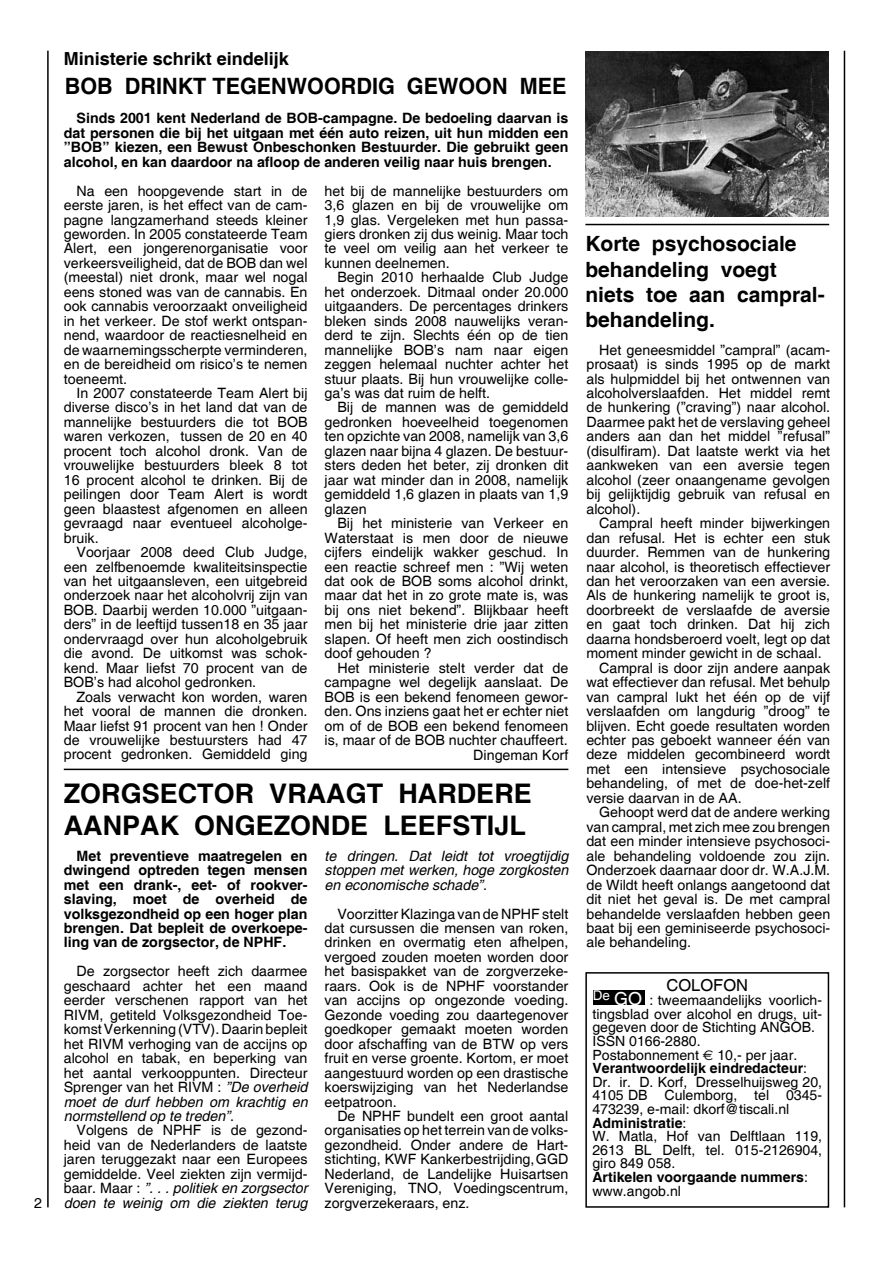
<style>
.page{position:relative;width:893px;height:1263px;background:#fff}
.page>*{position:absolute;margin:0;border:0;box-sizing:border-box;transform-origin:0 0}
.t1{font:700 27px/32.4px "Helvetica";color:#000}
.t2{font:700 22.5px "Helvetica";color:#000;scale:.96 1}
.t3{font:700 21px/25.2px "Helvetica";color:#000}
.t4{font:700 18px "Helvetica";color:#000}
.t5{font:16.5px "Helvetica";color:#000}
.t6{font:14.25px/14.4px "Helvetica";color:#000;text-align:justify}
.t7{font:700 14.25px/14.4px "Helvetica";color:#000;text-align:justify}
.t8{font:italic 14.25px/14.4px "Helvetica";color:#000;text-align:justify}
.t9{font:14.1px/13.6px "Helvetica";color:#000}
.t10{font:13.5px "Helvetica";color:#fff}
.s1{font-style:italic}
.s2{font-style:normal}
.s3{font-family:"Euro Sans"}
.s4{font-weight:700}
.s5{font-size:18px}
</style>
<div class="page">
<hr style="left:47px;top:51px;width:2px;height:1156px;background:#000">
<hr style="left:844px;top:51px;width:1px;height:1156px;background:#000">
<div style="left:585px;top:972px;width:244px;height:236px;border:2px solid #000"></div>
<div style="left:593px;top:990px;width:25px;height:15px;background:#000"></div>
<div style="left:614px;top:990px;width:31px;height:15px;background:#000"></div>
<img style="left:585px;top:51px;width:243px;height:165px">
<hr style="left:64px;top:769px;width:504px;height:1px;background:#000">
<hr style="left:585px;top:224px;width:244px;height:1px;background:#000">
<p class="t4" style="left:64px;top:48px;width:227px">Ministerie schrikt eindelijk</p>
<h2 class="t2" style="left:65px;top:73px;width:524px">BOB DRINKT TEGENWOORDIG GEWOON MEE</h2>
<p class="t7" style="left:64px;top:112px;width:506px;text-indent:13px">Sinds 2001 kent Nederland de BOB-campagne. De bedoeling daarvan is dat personen die bij het uitgaan met één auto reizen, uit hun midden een ”BOB” kiezen, een Bewust Onbeschonken Bestuurder. Die gebruikt geen alcohol, en kan daardoor na afloop de anderen veilig naar huis brengen.</p>
<p class="t6" style="left:325px;top:184px;width:245px">het bij de mannelijke bestuurders om 3,6 glazen en bij de vrouwelijke om 1,9 glas. Vergeleken met hun passa&shy;giers dronken zij dus weinig. Maar toch te veel om veilig aan het verkeer te kunnen deelnemen.</p>
<p class="t6" style="left:325px;top:271px;width:245px;text-indent:13px">Begin 2010 herhaalde Club Judge het onderzoek. Ditmaal onder 20.000 uitgaanders. De percentages drinkers bleken sinds 2008 nauwelijks veran&shy;derd te zijn. Slechts één op de tien mannelijke BOB’s nam naar eigen zeggen helemaal nuchter achter het stuur plaats. Bij hun vrouwelijke colle&shy;ga’s was dat ruim de helft.</p>
<p class="t6" style="left:325px;top:401px;width:245px;text-indent:13px">Bij de mannen was de gemiddeld gedronken hoeveelheid toegenomen ten opzichte van 2008, namelijk van 3,6 glazen naar bijna 4 glazen. De bestuur&shy;sters deden het beter, zij dronken dit jaar wat minder dan in 2008, namelijk gemiddeld 1,6 glazen in plaats van 1,9 glazen</p>
<p class="t6" style="left:325px;top:516px;width:245px;text-indent:13px">Bij het ministerie van Verkeer en Waterstaat is men door de nieuwe cijfers eindelijk wakker geschud. In een reactie schreef men : ”Wij weten dat ook de BOB soms alcohol drinkt, maar dat het in zo grote mate is, was bij ons niet bekend”. Blijkbaar heeft men bij het ministerie drie jaar zitten slapen. Of heeft men zich oostindisch doof gehouden ?</p>
<p class="t6" style="left:325px;top:661px;width:245px;text-align:right">Het ministerie stelt verder dat de campagne wel degelijk aanslaat. De<br>BOB is een bekend fenomeen gewor&shy;den. Ons inziens gaat het er echter niet om of de BOB een bekend fenomeen is, maar of de BOB nuchter chauffeert.<br>Dingeman Korf</p>
<p class="t6" style="left:64px;top:184px;width:245px;text-indent:13px">Na een hoopgevende start in de eerste jaren, is het effect van de cam&shy;pagne langzamerhand steeds kleiner geworden. In 2005 constateerde Team Alert, een jongerenorganisatie voor verkeersveiligheid, dat de BOB dan wel (meestal) niet dronk, maar wel nogal eens stoned was van de cannabis. En ook cannabis veroorzaakt onveiligheid in het verkeer. De stof werkt ontspan&shy;nend, waardoor de reactiesnelheid en de waarnemingsscherpte verminderen, en de bereidheid om risico’s te nemen toeneemt.</p>
<p class="t6" style="left:64px;top:386px;width:245px;text-indent:13px">In 2007 constateerde Team Alert bij diverse disco’s in het land dat van de mannelijke bestuurders die tot BOB waren verkozen, tussen de 20 en 40 procent toch alcohol dronk. Van de vrouwelijke bestuurders bleek 8 tot 16 procent alcohol te drinken. Bij de peilingen door Team Alert is wordt geen blaastest afgenomen en alleen gevraagd naar eventueel alcoholge&shy;bruik.</p>
<p class="t6" style="left:64px;top:545px;width:245px;text-indent:13px">Voorjaar 2008 deed Club Judge, een zelfbenoemde kwaliteitsinspectie van het uitgaansleven, een uitgebreid onderzoek naar het alcoholvrij zijn van BOB. Daarbij werden 10.000 ”uitgaan&shy;ders” in de leeftijd tussen18 en 35 jaar ondervraagd over hun alcoholgebruik die avond. De uitkomst was schok&shy;kend. Maar liefst 70 procent van de BOB’s had alcohol gedronken.</p>
<p class="t6" style="left:64px;top:690px;width:245px;text-indent:13px">Zoals verwacht kon worden, waren het vooral de mannen die dronken.<br>Maar liefst 91 procent van hen ! Onder de vrouwelijke bestuursters had 47 procent gedronken. Gemiddeld ging</p>
<h1 class="t1" style="left:64px;top:778px;width:470px">ZORGSECTOR VRAAGT HARDERE<br>AANPAK ONGEZONDE LEEFSTIJL</h1>
<p class="t7" style="left:64px;top:849px;width:245px;text-indent:13px">Met preventieve maatregelen en dwingend optreden tegen mensen met een drank-, eet- of rookver&shy;slaving, moet de overheid de volksgezondheid op een hoger plan brengen. Dat bepleit de overkoepe&shy;ling van de zorgsector, de NPHF.</p>
<p class="t6" style="left:64px;top:965px;width:245px;text-indent:13px">De zorgsector heeft zich daarmee geschaard achter het een maand eerder verschenen rapport van het RIVM, getiteld Volksgezondheid Toe&shy;komstVerkenning (VTV). Daarin bepleit het RIVM verhoging van de accijns op alcohol en tabak, en beperking van het aantal verkooppunten. Directeur Sprenger van het RIVM : <span class="s1">”De overheid moet de durf hebben om krachtig en normstellend op te treden”</span>.</p>
<p class="t6" style="left:64px;top:1124px;width:245px;text-indent:13px">Volgens de NPHF is de gezond&shy;heid van de Nederlanders de laatste jaren teruggezakt naar een Europees gemiddelde. Veel ziekten zijn vermijd&shy;baar. Maar : <span class="s1">”. . . politiek en zorgsector doen te weinig om die ziekten terug</span></p>
<p class="t8" style="left:325px;top:849px;width:245px">te dringen. Dat leidt tot vroegtijdig stoppen met werken, hoge zorgkosten en economische schade”<span class="s2">.</span></p>
<p class="t6" style="left:325px;top:907px;width:245px;text-indent:13px">Voorzitter Klazinga van de NPHF stelt dat cursussen die mensen van roken, drinken en overmatig eten afhelpen, vergoed zouden moeten worden door het basispakket van de zorgverzeke&shy;raars. Ook is de NPHF voorstander van accijns op ongezonde voeding.<br>Gezonde voeding zou daartegenover goedkoper gemaakt moeten worden door afschaffing van de BTW op vers fruit en verse groente. Kortom, er moet aangestuurd worden op een drastische koerswijziging van het Nederlandse eetpatroon.</p>
<p class="t6" style="left:325px;top:1109px;width:245px;text-indent:13px">De NPHF bundelt een groot aantal organisaties op het terrein van de volks&shy;gezondheid. Onder andere de Hart&shy;stichting, KWF Kankerbestrijding,GGD Nederland, de Landelijke Huisartsen Vereniging, TNO, Voedingscentrum, zorgverzekeraars, enz.</p>
<h3 class="t3" style="left:585px;top:232px;width:241px">Korte psychosociale behandeling voegt niets toe aan campral&shy;behandeling.</h3>
<p class="t6" style="left:586px;top:343px;width:245px;text-indent:13px">Het geneesmiddel ”campral” (acam&shy;prosaat) is sinds 1995 op de markt als hulpmiddel bij het ontwennen van alcoholverslaafden. Het middel remt de hunkering (”craving”) naar alcohol.<br>Daarmee pakt het de verslaving geheel anders aan dan het middel ”refusal” (disulfiram). Dat laatste werkt via het aankweken van een aversie tegen alcohol (zeer onaangename gevolgen bij gelijktijdig gebruik van refusal en alcohol).</p>
<p class="t6" style="left:599px;top:516px;width:232px">Campral heeft minder bijwerkingen</p>
<p class="t6" style="left:586px;top:531px;width:245px">dan refusal. Het is echter een stuk</p>
<p class="t6" style="left:586px;top:545px;width:245px">duurder. Remmen van de hunkering</p>
<p class="t6" style="left:586px;top:560px;width:245px">naar alcohol, is theoretisch effectiever</p>
<p class="t6" style="left:586px;top:574px;width:245px">dan het veroorzaken van een aversie.</p>
<p class="t6" style="left:586px;top:589px;width:245px">Als de hunkering namelijk te groot is,</p>
<p class="t6" style="left:586px;top:603px;width:245px">doorbreekt de verslaafde de aversie</p>
<p class="t6" style="left:586px;top:618px;width:245px">en gaat toch drinken. Dat hij zich</p>
<p class="t6" style="left:586px;top:632px;width:245px">daarna hondsberoerd voelt, legt op dat</p>
<p class="t6" style="left:586px;top:647px;width:237px">moment minder gewicht in de schaal.</p>
<p class="t6" style="left:599px;top:661px;width:233px">Campral is door zijn andere aanpak</p>
<p class="t6" style="left:586px;top:675px;width:245px">wat effectiever dan refusal. Met behulp</p>
<p class="t6" style="left:586px;top:690px;width:245px">van campral lukt het één op de vijf</p>
<p class="t6" style="left:586px;top:704px;width:245px">verslaafden om langdurig ”droog” te</p>
<p class="t6" style="left:586px;top:719px;width:245px">blijven. Echt goede resultaten worden</p>
<p class="t6" style="left:586px;top:733px;width:245px">echter pas geboekt wanneer één van</p>
<p class="t6" style="left:586px;top:748px;width:245px">deze middelen gecombineerd wordt</p>
<p class="t6" style="left:586px;top:762px;width:245px">met een intensieve psychosociale</p>
<p class="t6" style="left:586px;top:777px;width:245px">behandeling, of met de doe-het-zelf</p>
<p class="t6" style="left:586px;top:791px;width:157px">versie daarvan in de AA.</p>
<p class="t6" style="left:599px;top:806px;width:233px">Gehoopt werd dat de andere werking</p>
<p class="t6" style="left:586px;top:820px;width:245px">van campral, met zich mee zou brengen</p>
<p class="t6" style="left:586px;top:834px;width:245px">dat een minder intensieve psychosoci-</p>
<p class="t6" style="left:586px;top:849px;width:245px">ale behandeling voldoende zou zijn.</p>
<p class="t6" style="left:586px;top:863px;width:245px">Onderzoek daarnaar door dr. W.A.J.M.</p>
<p class="t6" style="left:586px;top:878px;width:245px">de Wildt heeft onlangs aangetoond dat</p>
<p class="t6" style="left:586px;top:892px;width:245px">dit niet het geval is. De met campral</p>
<p class="t6" style="left:586px;top:907px;width:245px">behandelde verslaafden hebben geen</p>
<p class="t6" style="left:586px;top:921px;width:245px">baat bij een geminiseerde psychosoci-</p>
<p class="t6" style="left:586px;top:936px;width:106px">ale behandeling.</p>
<p class="t5" style="left:666px;top:976px;width:83px">COLOFON</p>
<p class="t9" style="left:592px;top:994px;width:231px;text-indent:57px">: tweemaandelijks voorlich&shy;tingsblad over alcohol en drugs, uit&shy;gegeven door de Stichting ANGOB.<br>ISSN 0166-2880.<br>Postabonnement <span class="s3">E</span> 10,- per jaar.<br><span class="s4">Verantwoordelijk eindredacteur</span>:<br>Dr. ir. D. Korf, Dresselhuijsweg 20,<br>4105 DB Culemborg, tel 0345-<br>473239, e-mail: dkorf@tiscali.nl<br><span class="s4">Administratie</span>:<br>W. Matla, Hof van Delftlaan 119,<br>2613 BL Delft, tel. 015-2126904, giro 849 058.<br><span class="s4">Artikelen voorgaande nummers</span>: www.angob.nl</p>
<p class="t10" style="left:593px;top:988px;width:51px">De <span class="s5">GO</span></p>
</div>
